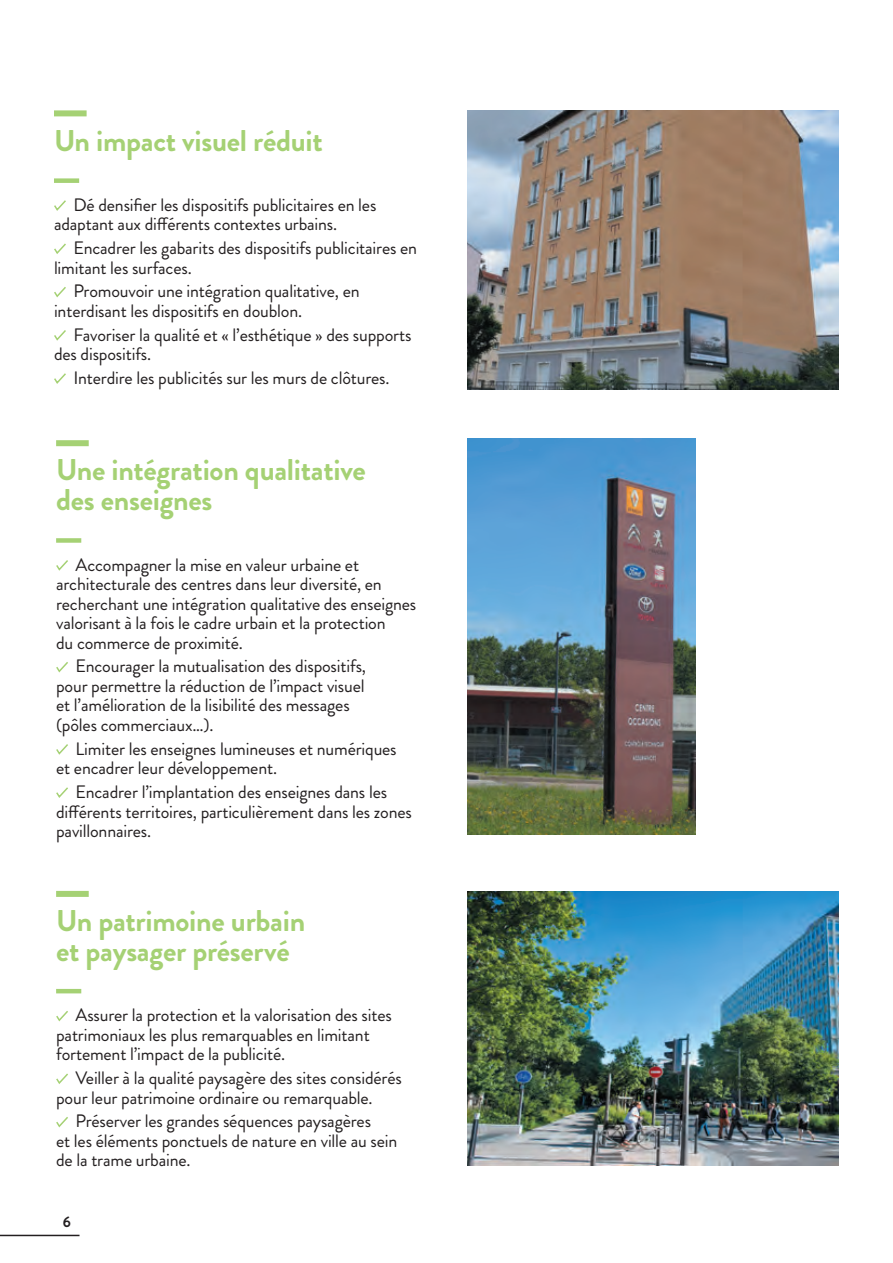
<style>
.page{position:relative;width:893px;height:1263px;background:#fff}
.page>*{position:absolute;margin:0;border:0;box-sizing:border-box;transform-origin:0 0}
.t1{font:700 30px/30px "Brandon Grotesque";letter-spacing:-.01em;color:#a5d174}
.t2{font:18px/19.5px "Brandon Grotesque";letter-spacing:-.01em;color:#231f20}
.t3{font:700 15px "Brandon Grotesque";color:#231f20}
</style>
<div class="page">
<hr style="left:0;top:1235px;width:80px;height:1px;background:#231f20">
<div style="left:56px;top:891px;width:33px;height:6px;background:#a5d174"></div>
<hr style="left:56px;top:989px;width:25px;height:4px;background:#a5d174">
<svg style="left:56px;top:1011px;width:12px;height:11px"></svg>
<svg style="left:56px;top:1073px;width:12px;height:11px"></svg>
<svg style="left:56px;top:1117px;width:12px;height:11px"></svg>
<div style="left:56px;top:440px;width:33px;height:6px;background:#a5d174"></div>
<div style="left:56px;top:538px;width:25px;height:5px;background:#a5d174"></div>
<svg style="left:56px;top:560px;width:12px;height:11px"></svg>
<svg style="left:56px;top:662px;width:12px;height:11px"></svg>
<svg style="left:56px;top:744px;width:12px;height:11px"></svg>
<svg style="left:56px;top:787px;width:12px;height:11px"></svg>
<img style="left:468px;top:438px;width:227px;height:397px">
<div style="left:54px;top:110px;width:33px;height:6px;background:#a5d174"></div>
<div style="left:54px;top:178px;width:25px;height:5px;background:#a5d174"></div>
<svg style="left:54px;top:200px;width:12px;height:11px"></svg>
<svg style="left:54px;top:243px;width:12px;height:11px"></svg>
<svg style="left:54px;top:287px;width:12px;height:11px"></svg>
<svg style="left:54px;top:330px;width:12px;height:11px"></svg>
<svg style="left:54px;top:373px;width:12px;height:11px"></svg>
<img style="left:468px;top:891px;width:371px;height:274px">
<img style="left:468px;top:111px;width:371px;height:278px">
<h1 class="t1" style="left:54px;top:126px;width:270px">Un impact visuel réduit</h1>
<p class="t2" style="left:54px;top:195px;width:324px;text-indent:19px">Dé densifier les dispositifs publicitaires en les adaptant aux différents contextes urbains.</p>
<p class="t2" style="left:54px;top:238px;width:365px;text-indent:19px">Encadrer les gabarits des dispositifs publicitaires en limitant les surfaces.</p>
<p class="t2" style="left:54px;top:282px;width:307px;text-indent:19px">Promouvoir une intégration qualitative, en interdisant les dispositifs en doublon.</p>
<p class="t2" style="left:54px;top:325px;width:359px;text-indent:19px">Favoriser la qualité et « l’esthétique » des supports des dispositifs.</p>
<p class="t2" style="left:73px;top:368px;width:318px">Interdire les publicités sur les murs de clôtures.</p>
<h1 class="t1" style="left:56px;top:456px;width:311px">Une intégration qualitative des enseignes</h1>
<p class="t2" style="left:56px;top:555px;width:362px;text-indent:19px">Accompagner la mise en valeur urbaine et architecturale des centres dans leur diversité, en recherchant une intégration qualitative des enseignes valorisant à la fois le cadre urbain et la protection<br>du commerce de proximité.</p>
<p class="t2" style="left:56px;top:657px;width:311px;text-indent:19px">Encourager la mutualisation des dispositifs, pour permettre la réduction de l’impact visuel et l’amélioration de la lisibilité des messages (pôles commerciaux…).</p>
<p class="t2" style="left:56px;top:739px;width:342px;text-indent:19px">Limiter les enseignes lumineuses et numériques et encadrer leur développement.</p>
<p class="t2" style="left:56px;top:782px;width:357px;text-indent:19px">Encadrer l’implantation des enseignes dans les différents territoires, particulièrement dans les zones pavillonnaires.</p>
<h1 class="t1" style="left:56px;top:906px;width:251px">Un patrimoine urbain et paysager préservé</h1>
<p class="t2" style="left:56px;top:1006px;width:337px;text-indent:19px">Assurer la protection et la valorisation des sites patrimoniaux les plus remarquables en limitant fortement l’impact de la publicité.</p>
<p class="t2" style="left:56px;top:1068px;width:347px;text-indent:19px">Veiller à la qualité paysagère des sites considérés pour leur patrimoine ordinaire ou remarquable.</p>
<p class="t2" style="left:56px;top:1112px;width:343px;text-indent:19px">Préserver les grandes séquences paysagères<br>et les éléments ponctuels de nature en ville au sein de la trame urbaine.</p>
<p class="t3" style="left:63px;top:1211px;width:10px">6</p>
</div>
